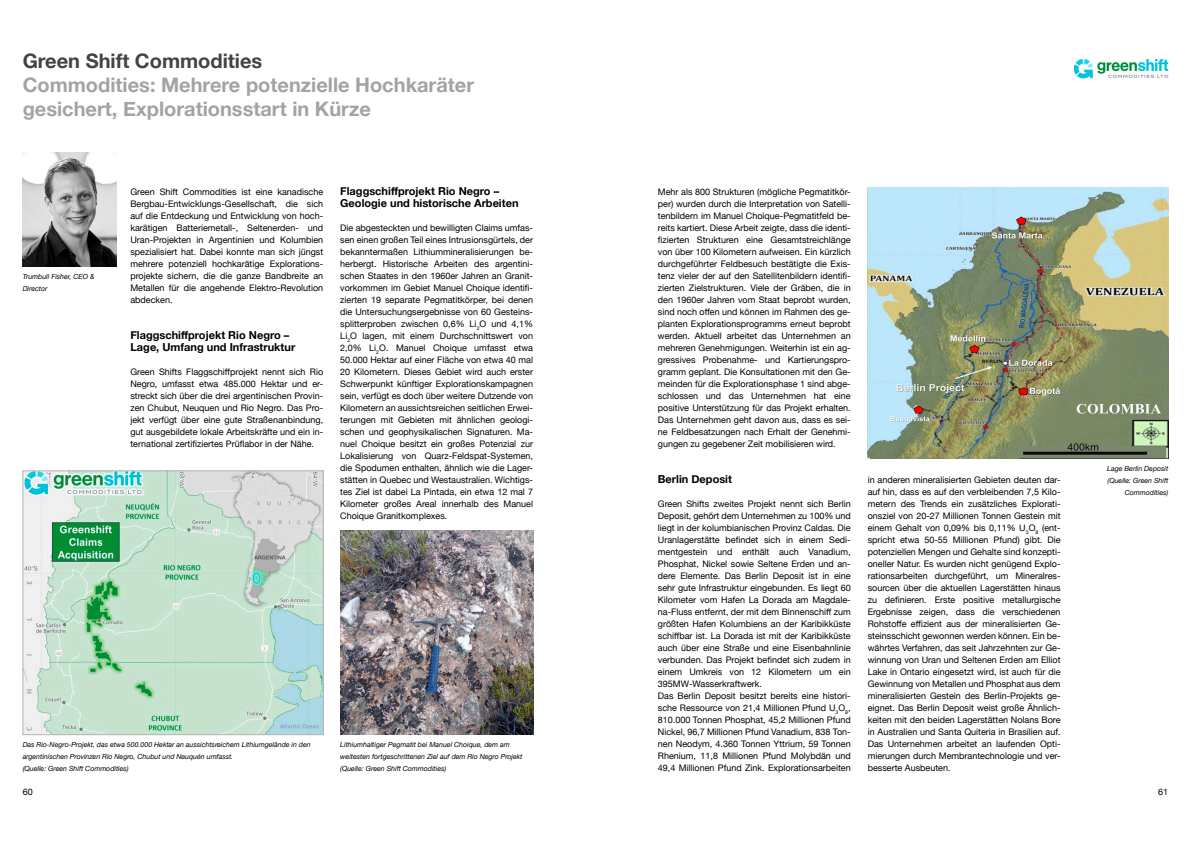
<style>
.page{position:relative;width:1191px;height:842px;background:#fff}
.page>*{position:absolute;margin:0;border:0;box-sizing:border-box;transform-origin:0 0}
.t1{font:700 20px/24px "Helvetica Neue";color:#a2a3a5}
.t2{font:700 20px "Helvetica Neue";color:#424347}
.t3{font:700 11px/12px "Helvetica Neue";color:#000}
.t4{font:9px/12px "Helvetica Neue";color:#000;text-align:justify}
.t5{font:italic 7px/12px "Helvetica Neue";color:#000}
</style>
<div class="page">
<img style="left:25px;top:473px;width:296px;height:260px">
<div style="left:23px;top:471px;width:300px;height:264px;border:1px solid #b5b6b6"></div>
<img style="left:23px;top:152px;width:93px;height:114px">
<img style="left:1074px;top:58px;width:94px;height:21px">
<img style="left:340px;top:531px;width:193px;height:204px">
<img style="left:867px;top:188px;width:301px;height:271px">
<h1 class="t2" style="left:23px;top:46px;width:241px">Green Shift Commodities</h1>
<h1 class="t1" style="left:23px;top:74px;width:453px">Commodities: Mehrere potenzielle Hochkaräter gesichert, Explorationsstart in Kürze</h1>
<p class="t5" style="left:23px;top:271px;width:73px">Trumbull Fisher, CEO &amp;<br>Director</p>
<p class="t4" style="left:130px;top:186px;width:194px">Green Shift Commodities ist eine kanadische Bergbau-Entwicklungs-Gesellschaft, die sich auf die Entdeckung und Entwicklung von hoch&shy;karätigen Batteriemetall-, Seltenerden- und Uran-Projekten in Argentinien und Kolumbien spezialisiert hat. Dabei konnte man sich jüngst mehrere potenziell hochkarätige Explorations&shy;projekte sichern, die die ganze Bandbreite an Metallen für die angehende Elektro-Revolution abdecken.</p>
<p class="t3" style="left:130px;top:329px;width:166px">Flaggschiffprojekt Rio Negro –<br>Lage, Umfang und Infrastruktur</p>
<p class="t4" style="left:130px;top:366px;width:194px">Green Shifts Flaggschiffprojekt nennt sich Rio Negro, umfasst etwa 485.000 Hektar und er&shy;streckt sich über die drei argentinischen Provin&shy;zen Chubut, Neuquen und Rio Negro. Das Pro&shy;jekt verfügt über eine gute Straßenanbindung, gut ausgebildete lokale Arbeitskräfte und ein in&shy;ternational zertifiziertes Prüflabor in der Nähe.</p>
<p class="t3" style="left:340px;top:185px;width:180px">Flaggschiffprojekt Rio Negro –<br>Geologie und historische Arbeiten</p>
<p class="t4" style="left:340px;top:222px;width:194px">Die abgesteckten und bewilligten Claims umfas&shy;sen einen großen Teil eines Intrusionsgürtels, der bekanntermaßen Lithiummineralisierungen be&shy;herbergt. Historische Arbeiten des argentini&shy;schen Staates in den 1960er Jahren an Granit&shy;vorkommen im Gebiet Manuel Choique identifi&shy;zierten 19 separate Pegmatitkörper, bei denen die Untersuchungsergebnisse von 60 Gesteins&shy;splitterproben zwischen 0,6% Li<sub>2</sub>O und 4,1% Li<sub>2</sub>O lagen, mit einem Durchschnittswert von 2,0% Li<sub>2</sub>O. Manuel Choique umfasst etwa 50.000 Hektar auf einer Fläche von etwa 40 mal 20 Kilometern. Dieses Gebiet wird auch erster Schwerpunkt künftiger Explorationskampagnen sein, verfügt es doch über weitere Dutzende von Kilometern an aussichtsreichen seitlichen Erwei&shy;terungen mit Gebieten mit ähnlichen geologi&shy;schen und geophysikalischen Signaturen. Ma&shy;nuel Choique besitzt ein großes Potenzial zur Lokalisierung von Quarz-Feldspat-Systemen, die Spodumen enthalten, ähnlich wie die Lager&shy;stätten in Quebec und Westaustralien. Wichtigs&shy;tes Ziel ist dabei La Pintada, ein etwa 12 mal 7<br>Kilometer großes Areal innerhalb des Manuel Choique Granitkomplexes.</p>
<p class="t5" style="left:23px;top:739px;width:289px">Das Rio-Negro-Projekt, das etwa 500.000 Hektar an aussichtsreichem Lithiumgelände in den argentinischen Provinzen Rio Negro, Chubut und Neuquén umfasst.<br>(Quelle: Green Shift Commodities)</p>
<p class="t5" style="left:340px;top:739px;width:184px">Lithiumhaltiger Pegmatit bei Manuel Choique, dem am weitesten fortgeschrittenen Ziel auf dem Rio Negro Projekt (Quelle: Green Shift Commodities)</p>
<p class="t4" style="left:658px;top:186px;width:194px">Mehr als 800 Strukturen (mögliche Pegmatitkör&shy;per) wurden durch die Interpretation von Satelli&shy;tenbildern im Manuel Choique-Pegmatitfeld be&shy;reits kartiert. Diese Arbeit zeigte, dass die identi&shy;fizierten Strukturen eine Gesamtstreichlänge von über 100 Kilometern aufweisen. Ein kürzlich durchgeführter Feldbesuch bestätigte die Exis&shy;tenz vieler der auf den Satellitenbildern identifi&shy;zierten Zielstrukturen. Viele der Gräben, die in den 1960er Jahren vom Staat beprobt wurden, sind noch offen und können im Rahmen des ge&shy;planten Explorationsprogramms erneut beprobt werden. Aktuell arbeitet das Unternehmen an mehreren Genehmigungen. Weiterhin ist ein ag&shy;gressives Probenahme- und Kartierungspro&shy;gramm geplant. Die Konsultationen mit den Ge&shy;meinden für die Explorationsphase 1 sind abge&shy;schlossen und das Unternehmen hat eine positive Unterstützung für das Projekt erhalten.<br>Das Unternehmen geht davon aus, dass es sei&shy;ne Feldbesatzungen nach Erhalt der Genehmi&shy;gungen zu gegebener Zeit mobilisieren wird.</p>
<p class="t3" style="left:658px;top:473px;width:76px">Berlin Deposit</p>
<p class="t4" style="left:658px;top:498px;width:194px;text-align:left">Green Shifts zweites Projekt nennt sich Berlin Deposit, gehört dem Unternehmen zu 100% und liegt in der kolumbianischen Provinz Caldas. Die Uranlagerstätte befindet sich in einem Sedi&shy;mentgestein und enthält auch Vanadium, Phosphat, Nickel sowie Seltene Erden und an&shy;dere Elemente. Das Berlin Deposit ist in eine sehr gute Infrastruktur eingebunden. Es liegt 60<br>Kilometer vom Hafen La Dorada am Magdale&shy;na-Fluss entfernt, der mit dem Binnenschiff zum größten Hafen Kolumbiens an der Karibikküste schiffbar ist. La Dorada ist mit der Karibikküste auch über eine Straße und eine Eisenbahnlinie verbunden. Das Projekt befindet sich zudem in einem Umkreis von 12 Kilometern um ein 395MW-Wasserkraftwerk.<br>Das Berlin Deposit besitzt bereits eine histori&shy;sche Ressource von 21,4 Millionen Pfund U<sub>3</sub>O<sub>8</sub>, 810.000 Tonnen Phosphat, 45,2 Millionen Pfund Nickel, 96,7 Millionen Pfund Vanadium, 838 Ton&shy;nen Neodym, 4.360 Tonnen Yttrium, 59 Tonnen Rhenium, 11,8 Millionen Pfund Molybdän und 49,4 Millionen Pfund Zink. Explorationsarbeiten</p>
<p class="t4" style="left:867px;top:474px;width:194px">in anderen mineralisierten Gebieten deuten dar&shy;auf hin, dass es auf den verbleibenden 7,5 Kilo&shy;metern des Trends ein zusätzliches Explorati&shy;onsziel von 20-27 Millionen Tonnen Gestein mit einem Gehalt von 0,09% bis 0,11% U<sub>3</sub>O<sub>8</sub> (ent&shy;spricht etwa 50-55 Millionen Pfund) gibt. Die potenziellen Mengen und Gehalte sind konzepti&shy;oneller Natur. Es wurden nicht genügend Explo&shy;rationsarbeiten durchgeführt, um Mineralres&shy;sourcen über die aktuellen Lagerstätten hinaus zu definieren. Erste positive metallurgische Ergebnisse zeigen, dass die verschiedenen Rohstoffe effizient aus der mineralisierten Ge&shy;steinsschicht gewonnen werden können. Ein be&shy;währtes Verfahren, das seit Jahrzehnten zur Ge&shy;winnung von Uran und Seltenen Erden am Elliot Lake in Ontario eingesetzt wird, ist auch für die Gewinnung von Metallen und Phosphat aus dem mineralisierten Gestein des Berlin-Projekts ge&shy;eignet. Das Berlin Deposit weist große Ähnlich&shy;keiten mit den beiden Lagerstätten Nolans Bore in Australien und Santa Quiteria in Brasilien auf.<br>Das Unternehmen arbeitet an laufenden Opti&shy;mierungen durch Membrantechnologie und ver&shy;besserte Ausbeuten.</p>
<p class="t5" style="left:1107px;top:463px;width:63px;text-align:right">Lage Berlin Deposit (Quelle: Green Shift<br>Commodities)</p>
<p class="t4" style="left:23px;top:786px;width:12px">60</p>
<p class="t4" style="left:1158px;top:786px;width:12px">61</p>
</div>
